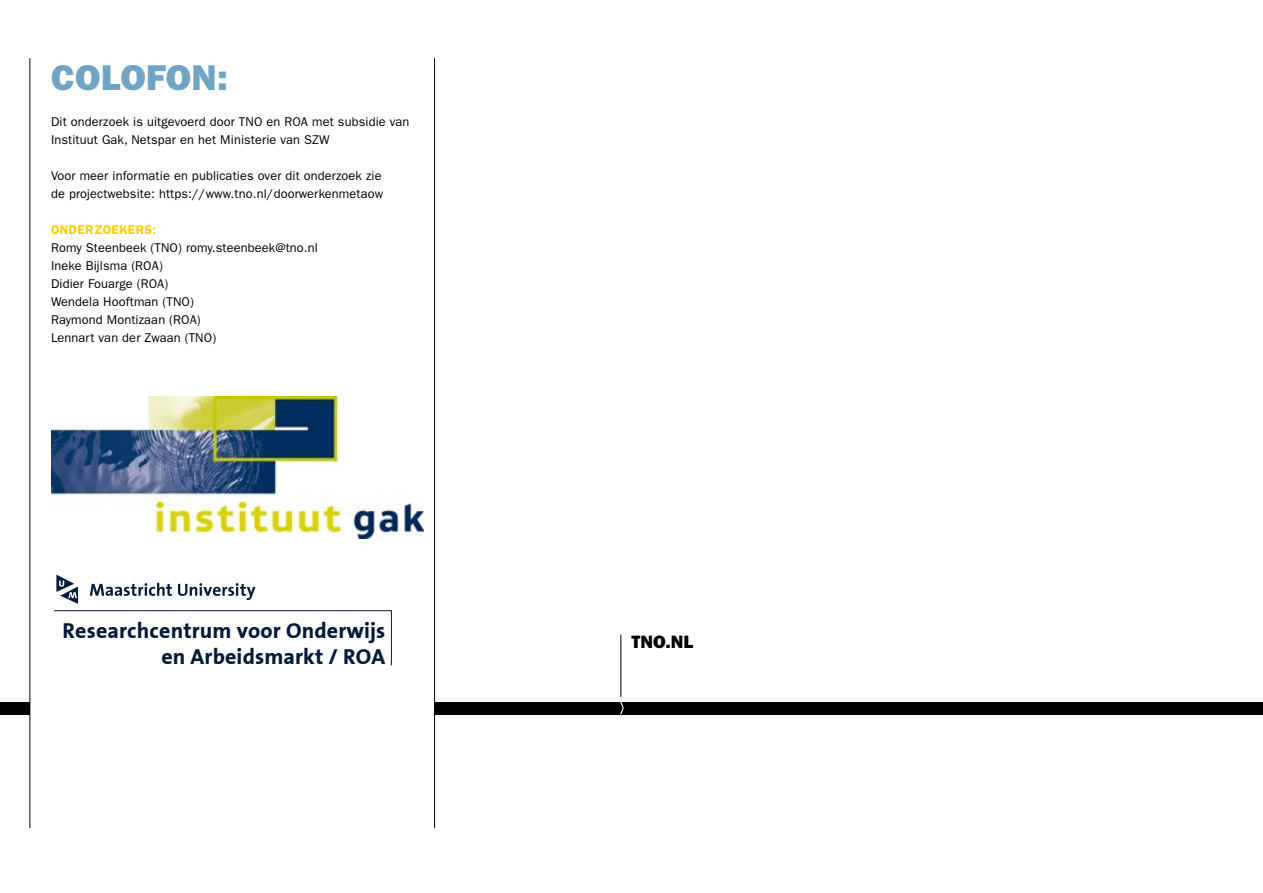
<style>
.page{position:relative;width:1263px;height:893px;background:#fff}
.page>*{position:absolute;margin:0;border:0;box-sizing:border-box;transform-origin:0 0}
.t1{font:36px "ITC Franklin Gothic Std Hvy";letter-spacing:.01em;color:#6fa4c4}
.t2{font:700 22.05px/26.4px "The Sans Correspondence";letter-spacing:.005em;color:#001a3b;text-align:right}
.t3{font:18px "ITC Franklin Gothic Std Hvy";color:#000}
.t4{font:12.75px/18px "ITC Franklin Gothic Std";letter-spacing:.01em;color:#000}
.t5{font:600 12.75px "ITC Franklin Gothic Std";letter-spacing:.03em;color:#fc0}
</style>
<div class="page">
<hr style="left:30px;top:58px;width:1px;height:770px;background:#000">
<hr style="left:434px;top:58px;width:1px;height:770px;background:#000">
<div style="left:0;top:702px;width:30px;height:12px;background:#000"></div>
<div style="left:435px;top:702px;width:828px;height:12px;background:#000"></div>
<img style="left:51px;top:396px;width:373px;height:143px">
<svg style="left:620px;top:702px;width:4px;height:12px"></svg>
<hr style="left:621px;top:635px;width:1px;height:62px;background:#000">
<svg style="left:54px;top:610px;width:338px;height:56px"></svg>
<svg style="left:90px;top:583px;width:82px;height:13px"></svg>
<svg style="left:178px;top:583px;width:77px;height:17px"></svg>
<svg style="left:56px;top:575px;width:22px;height:29px"></svg>
<h1 class="t1" style="left:51px;top:56px;width:178px">COLOFON:</h1>
<p class="t4" style="left:51px;top:113px;width:360px">Dit onderzoek is uitgevoerd door TNO en ROA met subsidie van<br>Instituut Gak, Netspar en het Ministerie van SZW</p>
<p class="t4" style="left:51px;top:167px;width:334px">Voor meer informatie en publicaties over dit onderzoek zie de projectwebsite: https://www.tno.nl/doorwerkenmetaow</p>
<p class="t5" style="left:51px;top:222px;width:107px">ONDERZOEKERS:</p>
<p class="t4" style="left:51px;top:239px;width:268px">Romy Steenbeek (TNO) romy.steenbeek@tno.nl<br>Ineke Bijlsma (ROA)<br>Didier Fouarge (ROA)<br>Wendela Hooftman (TNO)<br>Raymond Montizaan (ROA)<br>Lennart van der Zwaan (TNO)</p>
<h2 class="t2" style="left:63px;top:618px;width:324px">Researchcentrum voor Onderwijs en Arbeidsmarkt / ROA</h2>
<h3 class="t3" style="left:631px;top:631px;width:63px">TNO.NL</h3>
</div>
